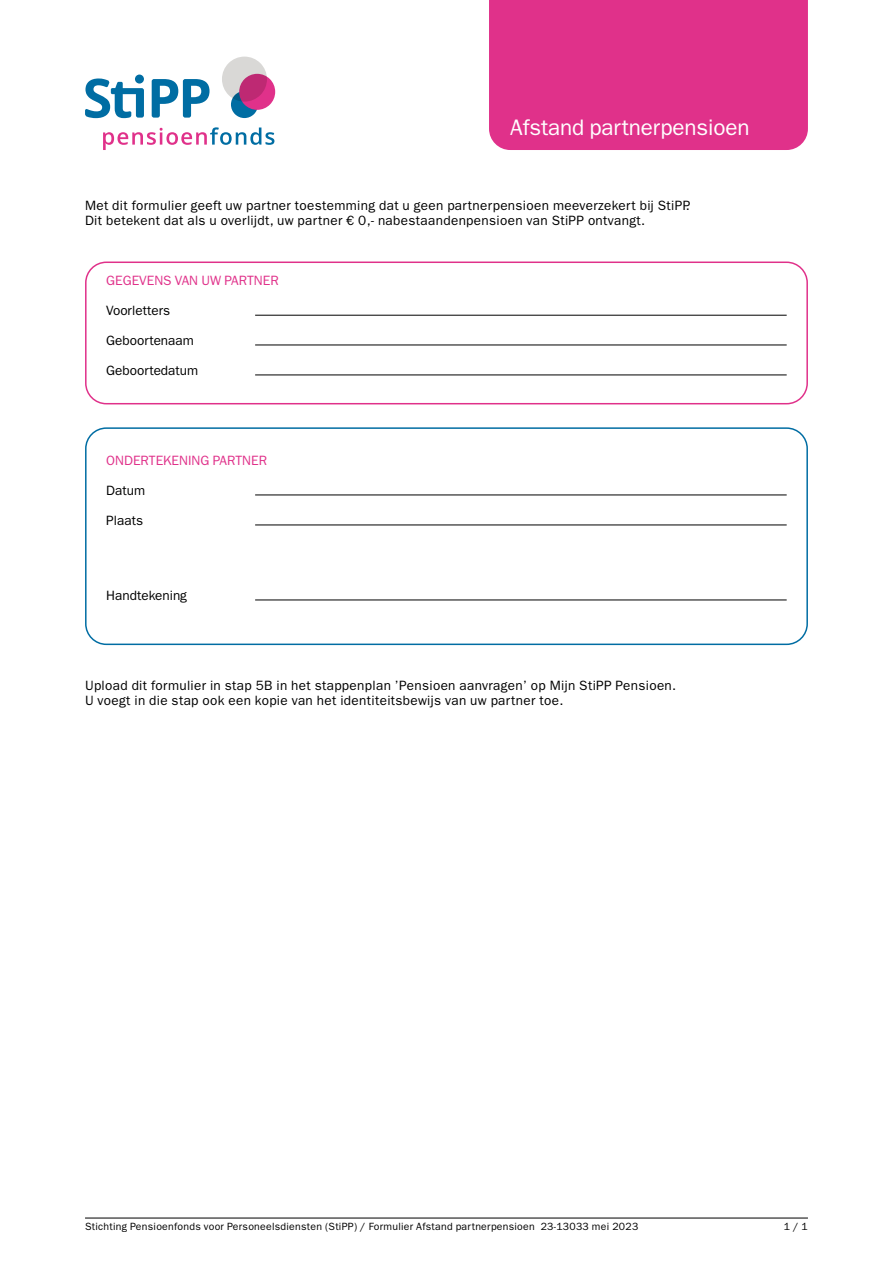
<style>
.page{position:relative;width:893px;height:1263px;background:#fff}
.page>*{position:absolute;margin:0;border:0;box-sizing:border-box;transform-origin:0 0}
.t1{font:22.5px "ITC Franklin Gothic Std";letter-spacing:-.005em;color:#fff}
.t2{font:13.5px/15px "ITC Franklin Gothic Std";letter-spacing:.025em;color:#000}
.t3{font:13.5px "ITC Franklin Gothic Std";color:#000}
.t4{font:13.5px "ITC Franklin Gothic Std";color:#e0318a}
.t5{font:10.5px "ITC Franklin Gothic Std";letter-spacing:.025em;color:#000}
</style>
<div class="page">
<div style="left:85px;top:261px;width:723px;height:143px;border:2px solid #e0318a;border-radius:21px"></div>
<div style="left:489px;top:0;width:319px;height:150px;background:#e0318a"></div>
<hr style="left:85px;top:1218px;width:723px;height:1px;background:#000">
<hr style="left:255px;top:315px;width:532px;height:1px;background:#000">
<hr style="left:255px;top:345px;width:532px;height:1px;background:#000">
<hr style="left:255px;top:375px;width:532px;height:1px;background:#000">
<svg style="left:85px;top:78px;width:59px;height:40px"></svg>
<svg style="left:152px;top:79px;width:58px;height:39px"></svg>
<svg style="left:103px;top:127px;width:171px;height:23px"></svg>
<div style="left:135px;top:75px;width:9px;height:9px;background:#006da3;border-radius:50%"></div>
<svg style="left:222px;top:57px;width:53px;height:61px"></svg>
<div style="left:85px;top:427px;width:723px;height:218px;border:2px solid #006da3;border-radius:21px"></div>
<hr style="left:255px;top:495px;width:532px;height:1px;background:#000">
<hr style="left:255px;top:525px;width:532px;height:1px;background:#000">
<hr style="left:255px;top:600px;width:532px;height:1px;background:#000">
<h1 class="t1" style="left:510px;top:114px;width:241px">Afstand partnerpensioen</h1>
<p class="t2" style="left:85px;top:198px;width:607px">Met dit formulier geeft uw partner toestemming dat u geen partnerpensioen meeverzekert bij StiPP.<br>Dit betekent dat als u overlijdt, uw partner € 0,- nabestaandenpensioen van StiPP ontvangt.</p>
<p class="t4" style="left:106px;top:273px;width:174px">GEGEVENS VAN UW PARTNER</p>
<p class="t3" style="left:106px;top:303px;width:65px">Voorletters</p>
<p class="t3" style="left:106px;top:333px;width:89px">Geboortenaam</p>
<p class="t3" style="left:106px;top:363px;width:93px">Geboortedatum</p>
<p class="t4" style="left:106px;top:453px;width:162px">ONDERTEKENING PARTNER</p>
<p class="t2" style="left:106px;top:483px;width:40px">Datum</p>
<p class="t2" style="left:106px;top:513px;width:38px">Plaats</p>
<p class="t3" style="left:106px;top:588px;width:82px">Handtekening</p>
<p class="t2" style="left:85px;top:678px;width:593px">Upload dit formulier in stap 5B in het stappenplan ’Pensioen aanvragen’ op Mijn StiPP Pensioen.<br>U voegt in die stap ook een kopie van het identiteitsbewijs van uw partner toe.</p>
<p class="t5" style="left:85px;top:1220px;width:555px">Stichting Pensioenfonds voor Personeelsdiensten (StiPP) / Formulier Afstand partnerpensioen 23-13033 mei 2023</p>
<p class="t5" style="left:784px;top:1220px;width:26px">1 / 1</p>
</div>
